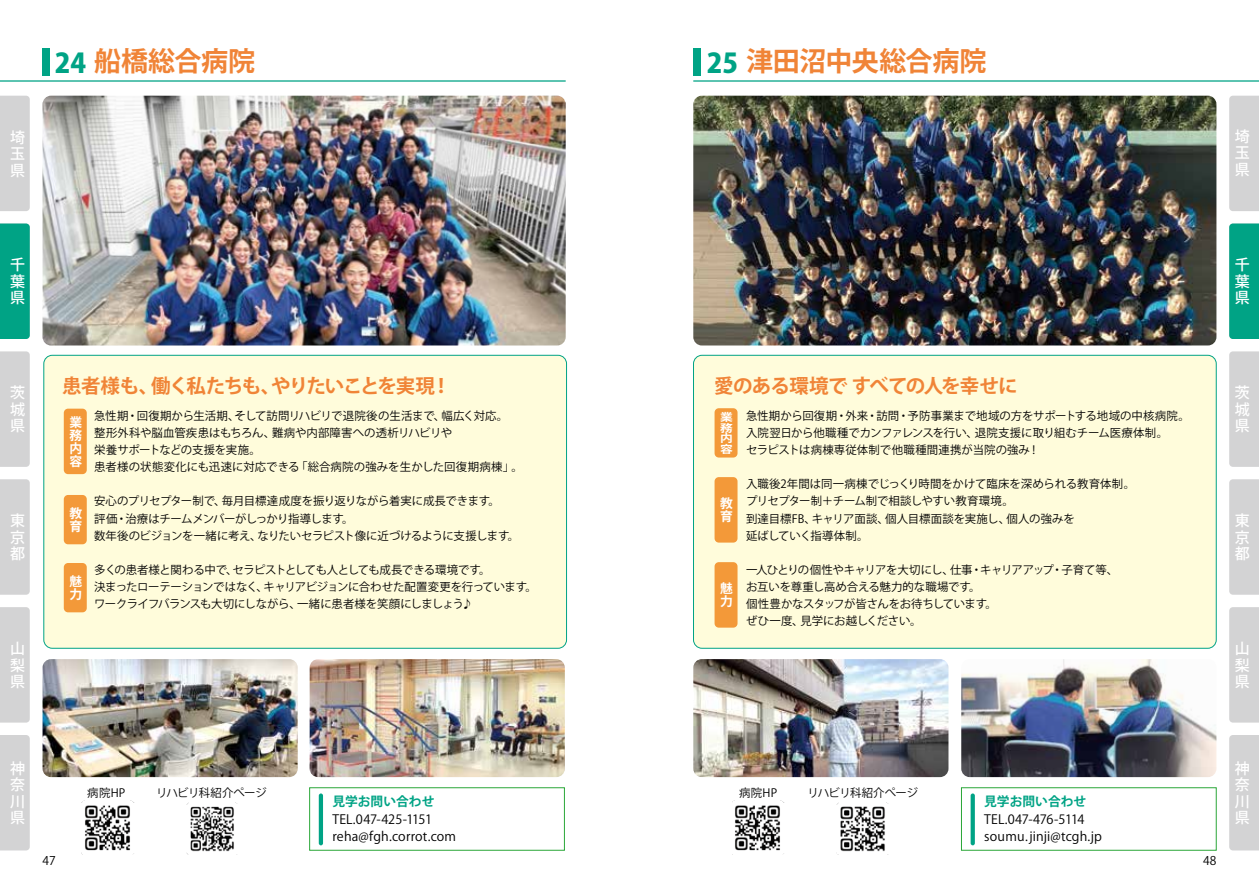
<style>
.page{position:relative;width:1259px;height:893px;background:#fff}
.page>*{position:absolute;margin:0;border:0;box-sizing:border-box;transform-origin:0 0}
.t1{font:700 27px "Koz Go Pr 6 N";letter-spacing:-.005em;color:#f08437}
.t2{font:700 19.5px "Koz Go Pr 6 N";letter-spacing:-.07em;color:#f08437}
.t3{font:700 19.5px "Koz Go Pr 6 N";letter-spacing:-.045em;color:#f08437}
.t4{font:500 15px/16.5px "Koz Go Pr 6 N";color:#fff;text-align:justify}
.t5{font:12.75px/17.1px "Koz Go Pr 6 N";letter-spacing:.015em;color:#000}
.t6{font:700 12.75px "Koz Go Pr 6 N";color:#00a385}
.t7{font:700 12.75px/12.9px "Koz Go Pr 6 N";color:#fff}
.t8{font:12px "Koz Go Pr 6 N";color:#000}
.t9{font:11.4px/17.1px "Koz Go Pr 6 N";letter-spacing:-.015em;color:#000}
.t10{font:11.4px/17.1px "Koz Go Pr 6 N";letter-spacing:.005em;color:#000}
.t11{font:11.4px "Koz Go Pr 6 N";letter-spacing:-.045em;color:#000}
.t12{font:700 10.65px/10.8px "Koz Go Pr 6 N";color:#fff;text-align:justify;scale:1.19 1}
.s1{font-weight:800;color:#00a385}
</style>
<div class="page">
<div style="left:44px;top:355px;width:522px;height:293px;background:#fffcdb;border-radius:9px"></div>
<div style="left:44px;top:355px;width:523px;height:293px;border:1px solid #00a385;border-radius:9px"></div>
<div style="left:693px;top:355px;width:523px;height:293px;background:#fffcdb;border-radius:9px"></div>
<div style="left:693px;top:355px;width:523px;height:293px;border:1px solid #00a385;border-radius:9px"></div>
<div style="left:43px;top:48px;width:7px;height:27px;background:#00a385"></div>
<div style="left:693px;top:48px;width:7px;height:27px;background:#00a385"></div>
<hr style="left:0;top:80px;width:566px;height:2px;background:#00a385">
<hr style="left:693px;top:80px;width:566px;height:2px;background:#00a385">
<div style="left:1229px;top:96px;width:30px;height:115px;background:#d3d3d4"></div>
<div style="left:1229px;top:351px;width:30px;height:116px;background:#d3d3d4"></div>
<div style="left:1229px;top:479px;width:30px;height:116px;background:#d3d3d4"></div>
<div style="left:1229px;top:607px;width:30px;height:116px;background:#d3d3d4"></div>
<div style="left:1229px;top:735px;width:30px;height:115px;background:#d3d3d4"></div>
<div style="left:0;top:96px;width:30px;height:115px;background:#d3d3d4"></div>
<div style="left:0;top:351px;width:30px;height:116px;background:#d3d3d4"></div>
<div style="left:0;top:479px;width:30px;height:116px;background:#d3d3d4"></div>
<div style="left:0;top:607px;width:30px;height:116px;background:#d3d3d4"></div>
<div style="left:0;top:735px;width:30px;height:115px;background:#d3d3d4"></div>
<div style="left:1229px;top:224px;width:30px;height:115px;background:#00a385"></div>
<div style="left:0;top:224px;width:30px;height:115px;background:#00a385"></div>
<img style="left:43px;top:96px;width:523px;height:249px">
<img style="left:310px;top:659px;width:255px;height:118px">
<hr style="left:319px;top:793px;width:4px;height:52px;background:#00a385;border-radius:2px">
<div style="left:309px;top:787px;width:255px;height:63px;border:1px solid #2aa738"></div>
<img style="left:693px;top:96px;width:523px;height:249px">
<img style="left:693px;top:659px;width:255px;height:118px">
<img style="left:961px;top:659px;width:255px;height:118px">
<div style="left:970px;top:793px;width:5px;height:52px;background:#00a385;border-radius:2px"></div>
<div style="left:961px;top:787px;width:255px;height:63px;border:1px solid #2aa738"></div>
<img style="left:43px;top:659px;width:255px;height:118px">
<div style="left:714px;top:477px;width:23px;height:66px;background:#f39939;border-radius:4px"></div>
<div style="left:714px;top:562px;width:23px;height:66px;background:#f39939;border-radius:4px"></div>
<div style="left:64px;top:409px;width:23px;height:65px;background:#f39939;border-radius:4px"></div>
<div style="left:714px;top:408px;width:23px;height:50px;background:#f39939;border-radius:4px"></div>
<div style="left:64px;top:495px;width:23px;height:49px;background:#f39939;border-radius:4px"></div>
<div style="left:64px;top:563px;width:23px;height:49px;background:#f39939;border-radius:4px"></div>
<img style="left:82px;top:800px;width:52px;height:54px">
<img style="left:186px;top:802px;width:51px;height:52px">
<img style="left:732px;top:801px;width:53px;height:53px">
<img style="left:837px;top:802px;width:51px;height:50px">
<h3 class="t4" style="left:10px;top:129px;width:16px">埼玉県</h3>
<h1 class="t1" style="left:55px;top:46px;width:202px"><span class="s1">24</span> 船橋総合病院</h1>
<h1 class="t1" style="left:707px;top:46px;width:281px"><span class="s1">25</span> 津田沼中央総合病院</h1>
<h3 class="t4" style="left:1234px;top:128px;width:16px">埼玉県</h3>
<h3 class="t4" style="left:10px;top:257px;width:16px">千葉県</h3>
<h3 class="t4" style="left:1234px;top:257px;width:16px">千葉県</h3>
<h3 class="t4" style="left:10px;top:385px;width:16px">茨城県</h3>
<h3 class="t4" style="left:10px;top:513px;width:16px">東京都</h3>
<h3 class="t4" style="left:10px;top:641px;width:16px">山梨県</h3>
<h2 class="t2" style="left:62px;top:375px;width:390px">患者様も、働く私たちも、やりたいことを実現！</h2>
<h2 class="t3" style="left:714px;top:375px;width:305px">愛のある環境で すべての人を幸せに</h2>
<p class="t10" style="left:94px;top:407px;width:430px">急性期・回復期から生活期、そして訪問リハビリで退院後の生活まで、幅広く対応。<br>整形外科や脳血管疾患はもちろん、難病や内部障害への透析リハビリや<br>栄養サポートなどの支援を実施。<br>患者様の状態変化にも迅速に対応できる「総合病院の強みを生かした回復期病棟」。</p>
<p class="t9" style="left:94px;top:493px;width:426px">安心のプリセプター制で、毎月目標達成度を振り返りながら着実に成長できます。<br>評価・治療はチームメンバーがしっかり指導します。<br>数年後のビジョンを一緒に考え、なりたいセラピスト像に近づけるように支援します。</p>
<p class="t9" style="left:94px;top:561px;width:444px">多くの患者様と関わる中で、セラピストとしても人としても成長できる環境です。<br>決まったローテーションではなく、キャリアビジョンに合わせた配置変更を行っています。ワークライフバランスも大切にしながら、一緒に患者様を笑顔にしましょう♪</p>
<p class="t7" style="left:69px;top:416px;width:14px;text-align:justify">業務内容</p>
<p class="t12" style="left:720px;top:412px;width:12px">業務内容</p>
<p class="t7" style="left:720px;top:497px;width:14px">教育</p>
<p class="t7" style="left:69px;top:507px;width:14px">教育</p>
<p class="t7" style="left:69px;top:575px;width:14px">魅力</p>
<p class="t7" style="left:720px;top:582px;width:14px">魅力</p>
<p class="t9" style="left:746px;top:407px;width:445px">急性期から回復期・外来・訪問・予防事業まで地域の方をサポートする地域の中核病院。入院翌日から他職種でカンファレンスを行い、退院支援に取り組むチーム医療体制。<br>セラピストは病棟専従体制で他職種間連携が当院の強み！</p>
<p class="t9" style="left:746px;top:476px;width:390px">入職後2年間は同一病棟でじっくり時間をかけて臨床を深められる教育体制。プリセプター制＋チーム制で相談しやすい教育環境。<br>到達目標FB、キャリア面談、個人目標面談を実施し、個人の強みを<br>延ばしていく指導体制。</p>
<p class="t9" style="left:746px;top:561px;width:374px">一人ひとりの個性やキャリアを大切にし、仕事・キャリアアップ・子育て等、お互いを尊重し高め合える魅力的な職場です。<br>個性豊かなスタッフが皆さんをお待ちしています。<br>ぜひ一度、見学にお越しください。</p>
<h3 class="t4" style="left:1234px;top:385px;width:16px">茨城県</h3>
<h3 class="t4" style="left:1234px;top:513px;width:16px">東京都</h3>
<h3 class="t4" style="left:1234px;top:641px;width:16px">山梨県</h3>
<h3 class="t4" style="left:10px;top:760px;width:16px">神奈川県</h3>
<p class="t9" style="left:87px;top:784px;width:40px">病院HP</p>
<p class="t11" style="left:156px;top:786px;width:112px">リハビリ科紹介ぺージ</p>
<p class="t9" style="left:739px;top:784px;width:40px">病院HP</p>
<p class="t11" style="left:807px;top:786px;width:112px">リハビリ科紹介ぺージ</p>
<p class="t6" style="left:332px;top:794px;width:103px">見学お問い合わせ</p>
<p class="t5" style="left:332px;top:810px;width:125px">TEL.047-425-1151 reha@fgh.corrot.com</p>
<p class="t6" style="left:984px;top:794px;width:103px">見学お問い合わせ</p>
<p class="t5" style="left:984px;top:810px;width:119px">TEL.047-476-5114 soumu.jinji@tcgh.jp</p>
<p class="t8" style="left:43px;top:854px;width:15px">47</p>
<p class="t8" style="left:1203px;top:854px;width:15px">48</p>
<h3 class="t4" style="left:1234px;top:760px;width:16px">神奈川県</h3>
</div>
